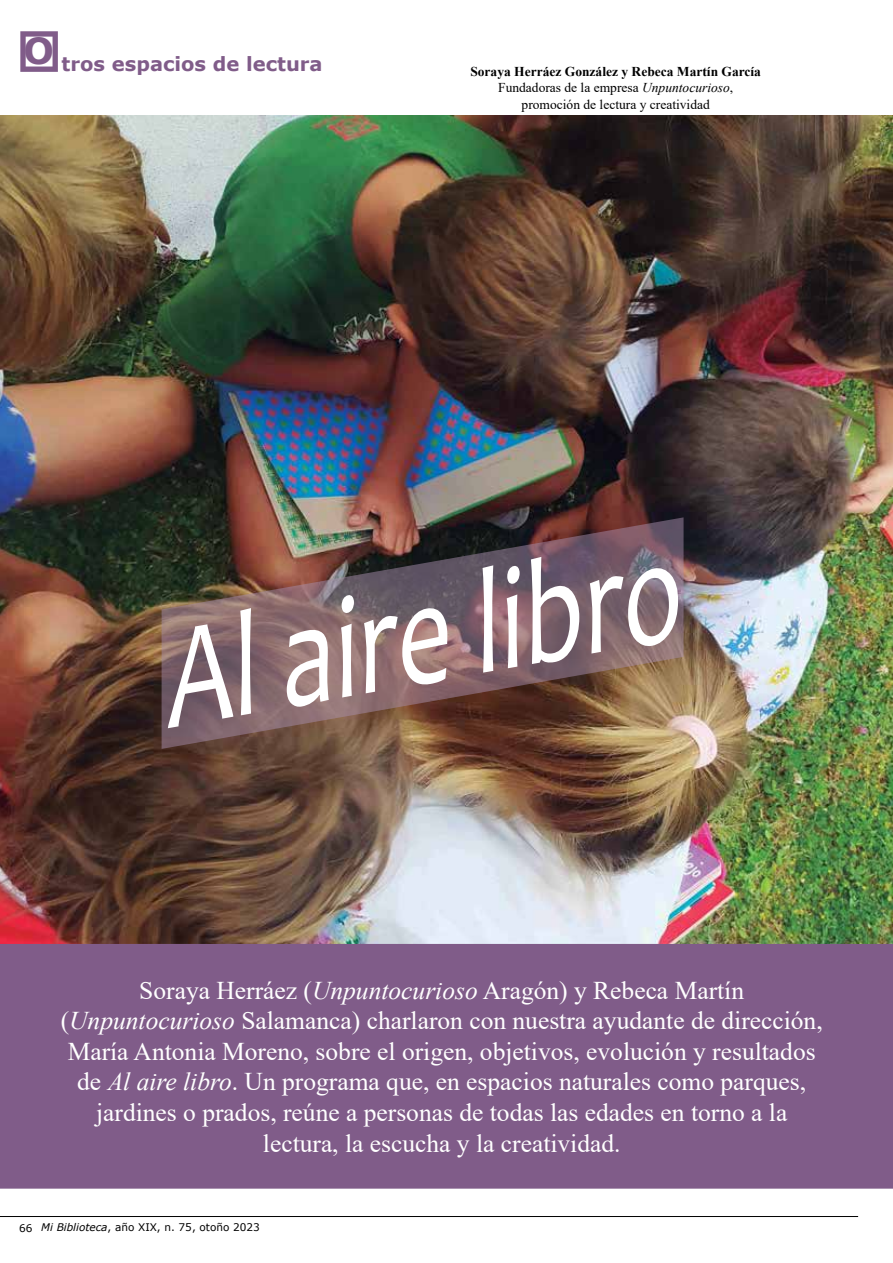
<style>
.page{position:relative;width:893px;height:1263px;background:#fff}
.page>*{position:absolute;margin:0;border:0;box-sizing:border-box;transform-origin:0 0}
.t1{font:italic 150.15px "Candara";color:#fff;scale:.73 1}
.t2{font:25.5px/30.6px "Times New Roman";color:#fff;text-align:center}
.t3{font:700 19.5px "Verdana";color:#805c89}
.t4{font:13.5px/16.2px "Times New Roman";color:#000;text-align:center}
.t5{font:10.5px "Verdana";color:#000}
.s1{font-weight:700}
.s2{font-style:italic}
</style>
<div class="page">
<hr style="left:0;top:1216px;width:858px;height:1px;background:#000">
<svg style="left:20px;top:31px;width:38px;height:41px"></svg>
<img style="left:0;top:116px;width:893px;height:828px">
<div style="left:0;top:944px;width:893px;height:244px;background:#805c89"></div>
<img style="left:162px;top:517px;width:522px;height:232px">
<p class="t3" style="left:23px;top:51px;width:301px"><sup>O</sup> tros espacios de lectura</p>
<p class="t4" style="left:470px;top:63px;width:292px"><span class="s1">Soraya Herráez González y Rebeca Martín García<br></span>Fundadoras de la empresa <span class="s2">Unpuntocurioso</span>, promoción de lectura y creatividad</p>
<h1 class="t1" style="left:142px;top:587px;width:719px;rotate:-10deg">Al aire libro</h1>
<p class="t2" style="left:61px;top:974px;width:763px">Soraya Herráez (<span class="s2">Unpuntocurioso</span> Aragón) y Rebeca Martín (<span class="s2">Unpuntocurioso</span> Salamanca) charlaron con nuestra ayudante de dirección, María Antonia Moreno, sobre el origen, objetivos, evolución y resultados de <span class="s2">Al aire libro</span>. Un programa que, en espacios naturales como parques, jardines o prados, reúne a personas de todas las edades en torno a la lectura, la escucha y la creatividad.</p>
<p class="t5" style="left:19px;top:1220px;width:242px">66 <span class="s2">Mi Biblioteca</span>, año XIX, n. 75, otoño 2023</p>
</div>
